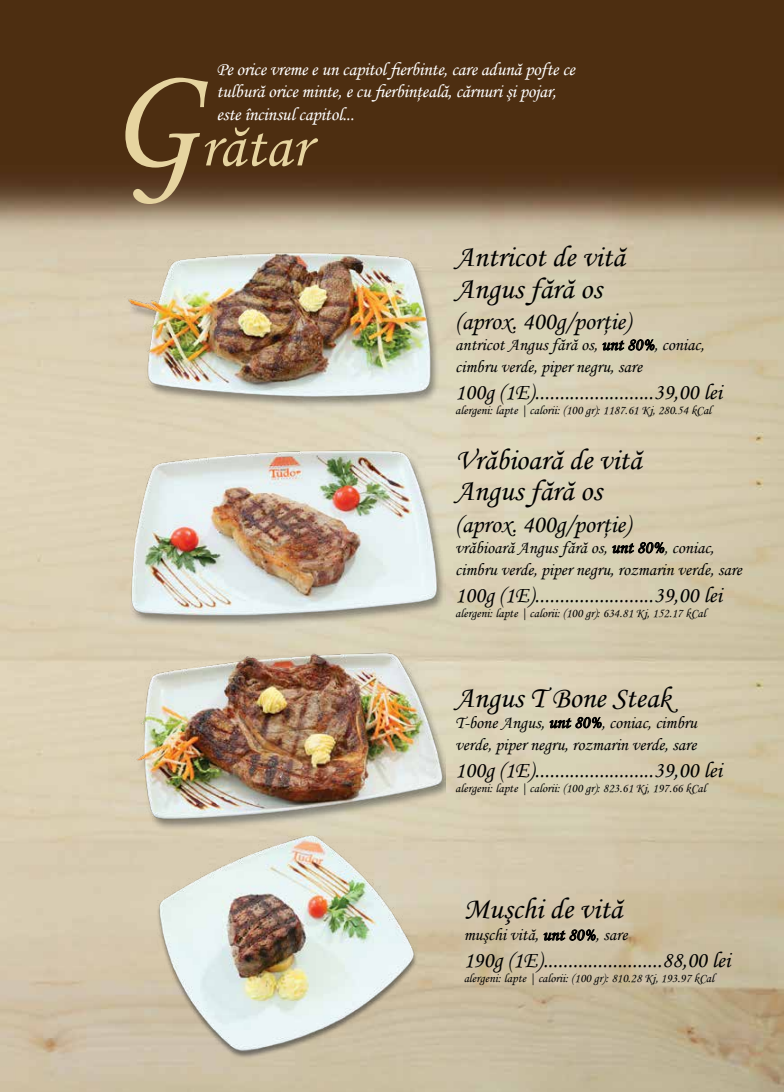
<style>
.page{position:relative;width:784px;height:1092px;background:#fff}
.page>*{position:absolute;margin:0;border:0;box-sizing:border-box;transform-origin:0 0}
.t1{font:150px "Monotype Corsiva";color:#e6d4a0}
.t2{font:62.5px "Monotype Corsiva";color:#e6d4a0}
.t3{font:30px/31.2px "Monotype Corsiva";color:#000}
.t4{font:25px "Monotype Corsiva";color:#000}
.t5{font:22.5px "Monotype Corsiva";color:#000}
.t6{font:18.75px/22.5px "Monotype Corsiva";letter-spacing:-.01em;color:#fff}
.t7{font:17.5px/22.5px "Monotype Corsiva";color:#000}
.t8{font:12.5px "Monotype Corsiva";color:#000}
</style>
<div class="page">
<img style="left:0;top:0;width:783px;height:1091px">
<img style="left:116px;top:152px;width:329px;height:205px">
<img style="left:116px;top:357px;width:329px;height:210px">
<img style="left:116px;top:567px;width:329px;height:329px">
<img style="left:136px;top:799px;width:293px;height:292px">
<p class="t6" style="left:216px;top:58px;width:360px">Pe orice vreme e un capitol fierbinte, care adună pofte ce tulbură orice minte, e cu fierbinţeală, cărnuri şi pojar, este încinsul capitol...</p>
<h1 class="t1" style="left:106px;top:28px;width:94px">G</h1>
<h2 class="t2" style="left:199px;top:108px;width:111px">rătar</h2>
<h3 class="t3" style="left:455px;top:242px;width:171px">Antricot de vită<br>Angus fără os</h3>
<h3 class="t4" style="left:455px;top:306px;width:177px">(aprox. 400g/porţie)</h3>
<p class="t7" style="left:455px;top:333px;width:250px">antricot Angus fără os, unt 80%, coniac, cimbru verde, piper negru, sare</p>
<p class="t5" style="left:455px;top:379px;width:268px">100g (1E)........................39,00 lei</p>
<p class="t8" style="left:455px;top:403px;width:257px">alergeni: lapte | calorii: (100 gr): 1187.61 Kj, 280.54 kCal</p>
<h3 class="t3" style="left:455px;top:444px;width:188px">Vrăbioară de vită<br>Angus fără os</h3>
<h3 class="t4" style="left:455px;top:509px;width:177px">(aprox. 400g/porţie)</h3>
<p class="t7" style="left:455px;top:536px;width:288px">vrăbioară Angus fără os, unt 80%, coniac, cimbru verde, piper negru, rozmarin verde, sare</p>
<p class="t5" style="left:455px;top:581px;width:268px">100g (1E)........................39,00 lei</p>
<p class="t8" style="left:455px;top:605px;width:252px">alergeni: lapte | calorii: (100 gr): 634.81 Kj, 152.17 kCal</p>
<h3 class="t3" style="left:455px;top:681px;width:218px">Angus T Bone Steak</h3>
<p class="t7" style="left:455px;top:711px;width:243px">T-bone Angus, unt 80%, coniac, cimbru verde, piper negru, rozmarin verde, sare</p>
<p class="t5" style="left:455px;top:756px;width:268px">100g (1E)........................39,00 lei</p>
<p class="t8" style="left:455px;top:780px;width:252px">alergeni: lapte | calorii: (100 gr): 823.61 Kj, 197.66 kCal</p>
<h3 class="t3" style="left:463px;top:892px;width:160px">Muşchi de vită</h3>
<p class="t7" style="left:463px;top:923px;width:165px">muşchi vită, unt 80%, sare</p>
<p class="t5" style="left:463px;top:946px;width:268px">190g (1E)........................88,00 lei</p>
<p class="t8" style="left:463px;top:970px;width:252px">alergeni: lapte | calorii: (100 gr): 810.28 Kj, 193.97 kCal</p>
</div>
